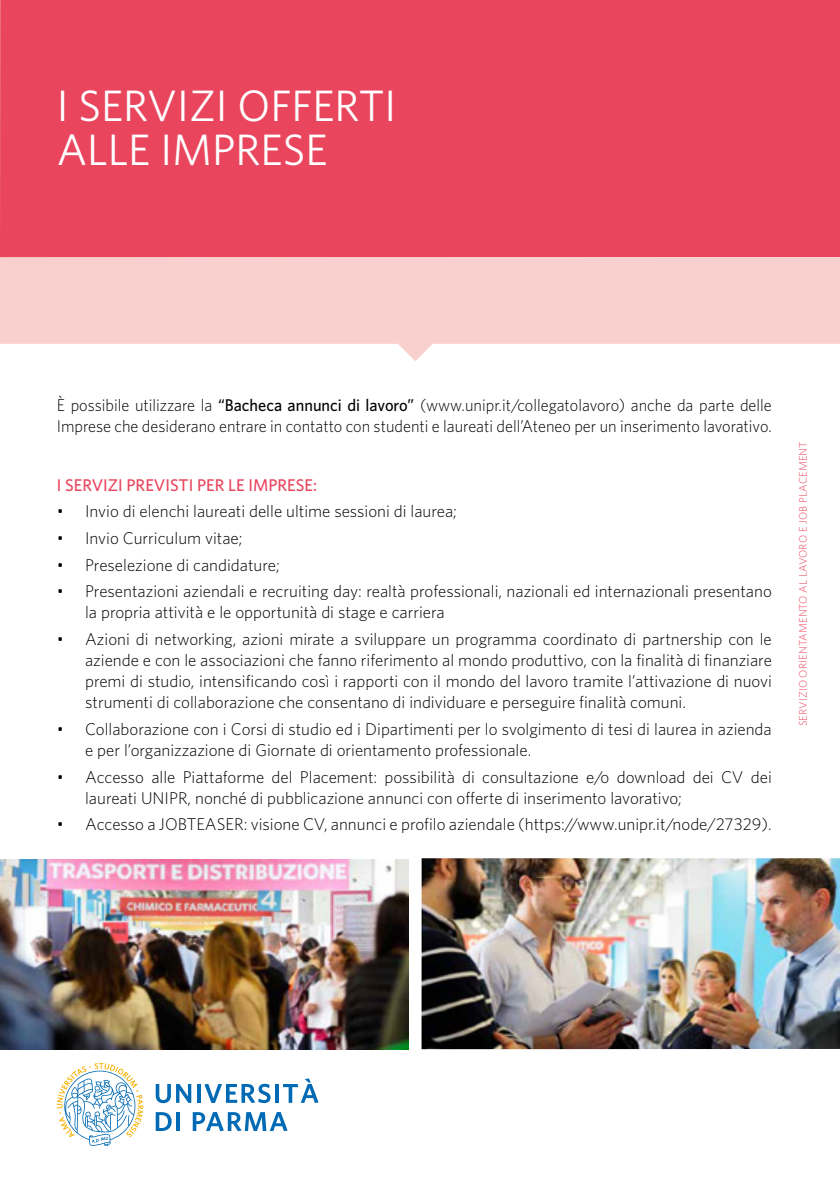
<style>
.page{position:relative;width:840px;height:1191px;background:#fff}
.page>*{position:absolute;margin:0;border:0;box-sizing:border-box;transform-origin:0 0}
.t1{font:44px/44px "Whitney";color:#fff}
.t2{font:300 17px/21px "Whitney";color:#000}
.t3{font:300 17px/21px "Whitney";color:#000;scale:.96 1}
.t4{font:500 17px "Whitney";color:#e9465e}
.t5{font:300 11px "Whitney";letter-spacing:.01em;color:#e9465e}
.s1{font-weight:500}
</style>
<div class="page">
<div style="left:0;top:0;width:839px;height:257px;background:#e9465e"></div>
<img style="left:0;top:859px;width:408px;height:190px">
<img style="left:421px;top:858px;width:418px;height:191px">
<svg style="left:0;top:257px;width:839px;height:104px;fill:#fad0ce"></svg>
<svg style="left:156px;top:1084px;width:35px;height:19px"></svg>
<hr style="left:197px;top:1084px;width:3px;height:18px;background:#006ab4">
<svg style="left:204px;top:1083px;width:66px;height:20px"></svg>
<hr style="left:275px;top:1084px;width:3px;height:18px;background:#006ab4">
<svg style="left:283px;top:1078px;width:35px;height:25px"></svg>
<svg style="left:156px;top:1112px;width:15px;height:19px"></svg>
<hr style="left:176px;top:1112px;width:4px;height:19px;background:#006ab4">
<svg style="left:193px;top:1112px;width:94px;height:19px"></svg>
<svg style="left:57px;top:1063px;width:86px;height:82px"></svg>
<h1 class="t1" style="left:57px;top:83px;width:341px">I SERVIZI OFFERTI<br>ALLE IMPRESE</h1>
<p class="t3" style="left:57px;top:394px;width:746px">È possibile utilizzare la <span class="s1">“Bacheca annunci di lavoro”</span> (www.unipr.it/collegatolavoro) anche da parte delle<br>Imprese che desiderano entrare in contatto con studenti e laureati dell’Ateneo per un inserimento lavorativo.</p>
<p class="t4" style="left:57px;top:474px;width:262px">I SERVIZI PREVISTI PER LE IMPRESE:</p>
<p class="t2" style="left:57px;top:501px;width:401px">• Invio di elenchi laureati delle ultime sessioni di laurea;</p>
<p class="t2" style="left:57px;top:527px;width:187px">• Invio Curriculum vitae;</p>
<p class="t2" style="left:57px;top:554px;width:224px">• Preselezione di candidature;</p>
<p class="t2" style="left:85px;top:581px;width:687px;text-indent:-28px">• Presentazioni aziendali e recruiting day: realtà professionali, nazionali ed internazionali presentano la propria attività e le opportunità di stage e carriera</p>
<p class="t2" style="left:85px;top:628px;width:688px;text-align:justify;text-indent:-28px">• Azioni di networking, azioni mirate a sviluppare un programma coordinato di partnership con le aziende e con le associazioni che fanno riferimento al mondo produttivo, con la finalità di finanziare premi di studio, intensificando così i rapporti con il mondo del lavoro tramite l’attivazione di nuovi strumenti di collaborazione che consentano di individuare e perseguire finalità comuni.</p>
<p class="t2" style="left:85px;top:718px;width:687px;text-indent:-28px">• Collaborazione con i Corsi di studio ed i Dipartimenti per lo svolgimento di tesi di laurea in azienda e per l’organizzazione di Giornate di orientamento professionale.</p>
<p class="t2" style="left:85px;top:766px;width:687px;text-indent:-28px">• Accesso alle Piattaforme del Placement: possibilità di consultazione e/o download dei CV dei laureati UNIPR, nonché di pubblicazione annunci con offerte di inserimento lavorativo;</p>
<p class="t2" style="left:57px;top:813px;width:716px">• Accesso a JOBTEASER: visione CV, annunci e profilo aziendale (https://www.unipr.it/node/27329).</p>
<p class="t5" style="left:796px;top:726px;width:286px;rotate:-90deg">SERVIZIO ORIENTAMENTO AL LAVORO E JOB PLACEMENT</p>
</div>
